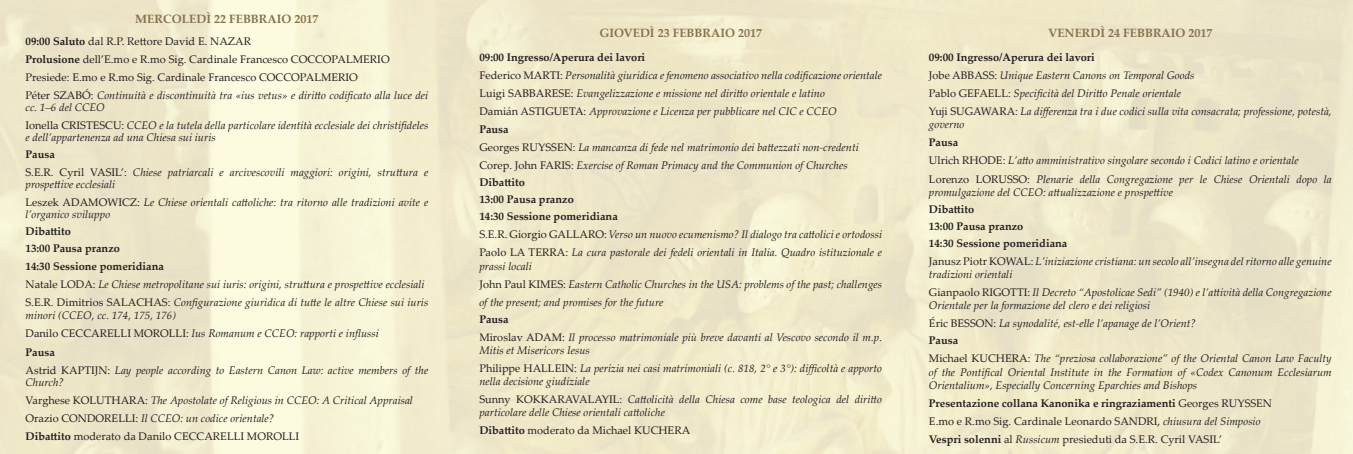
<style>
.page{position:relative;width:1353px;height:454px;background:#fff}
.page>*{position:absolute;margin:0;border:0;box-sizing:border-box;transform-origin:0 0}
.t1{font:700 12px "Palatino Linotype";color:#86704e}
.t2{font:italic 11px/13.2px "Palatino Linotype";color:#231f20}
.t3{font:11px "Palatino Linotype";color:#231f20}
.t4{font:700 11px "Palatino Linotype";color:#231f20}
.s1{font-weight:700}
.s2{font-style:normal}
.s3{font-weight:400}
.s4{font-style:italic}
</style>
<div class="page">
<p class="t1" style="left:135px;top:10px;width:185px">MERCOLEDÌ 22 FEBBRAIO 2017</p>
<p class="t3" style="left:26px;top:33px;width:227px"><span class="s1">09:00 Saluto</span> dal R.P. Rettore David E. NAZAR</p>
<p class="t3" style="left:26px;top:51px;width:365px"><span class="s1">Prolusione</span> dell’E.mo e R.mo Sig. Cardinale Francesco COCCOPALMERIO</p>
<p class="t3" style="left:26px;top:69px;width:334px">Presiede: E.mo e R.mo Sig. Cardinale Francesco COCCOPALMERIO</p>
<p class="t2" style="left:26px;top:89px;width:404px;line-height:12px"><span class="s2">Péter SZABÓ:</span> Continuità e discontinuità tra «ius vetus» e diritto codificato alla luce dei cc. 1–6 del CCEO</p>
<p class="t2" style="left:26px;top:119px;width:404px;line-height:12px"><span class="s2">Ionella CRISTESCU:</span> CCEO e la tutela della particolare identità ecclesiale dei christifideles e dell’appartenenza ad una Chiesa sui iuris</p>
<p class="t4" style="left:26px;top:146px;width:31px">Pausa</p>
<p class="t2" style="left:26px;top:166px;width:404px;line-height:12px"><span class="s2">S.E.R. Cyril VASIL’:</span> Chiese patriarcali e arcivescovili maggiori: origini, struttura e prospettive ecclesiali</p>
<p class="t2" style="left:26px;top:196px;width:404px;line-height:12px"><span class="s2">Leszek ADAMOWICZ:</span> Le Chiese orientali cattoliche: tra ritorno alle tradizioni avite e l’organico sviluppo</p>
<p class="t4" style="left:26px;top:223px;width:47px">Dibattito</p>
<p class="t4" style="left:26px;top:240px;width:96px">13:00 Pausa pranzo</p>
<p class="t4" style="left:26px;top:258px;width:140px">14:30 Sessione pomeridiana</p>
<p class="t2" style="left:26px;top:277px;width:400px"><span class="s2">Natale LODA:</span> Le Chiese metropolitane sui iuris: origini, struttura e prospettive ecclesiali</p>
<p class="t2" style="left:26px;top:295px;width:404px"><span class="s2">S.E.R. Dimitrios SALACHAS:</span> Configurazione giuridica di tutte le altre Chiese sui iuris minori (CCEO, cc. 174, 175, 176)</p>
<p class="t2" style="left:26px;top:326px;width:355px"><span class="s2">Danilo CECCARELLI MOROLLI:</span> Ius Romanum e CCEO: rapporti e influssi</p>
<p class="t4" style="left:26px;top:344px;width:31px">Pausa</p>
<p class="t2" style="left:26px;top:363px;width:404px;line-height:12px"><span class="s2">Astrid KAPTIJN:</span> Lay people according to Eastern Canon Law: active members of the<br>Church?</p>
<p class="t2" style="left:26px;top:392px;width:389px"><span class="s2">Varghese KOLUTHARA:</span> The Apostolate of Religious in CCEO: A Critical Appraisal</p>
<p class="t2" style="left:26px;top:410px;width:250px"><span class="s2">Orazio CONDORELLI:</span> Il CCEO: un codice orientale?</p>
<p class="t3" style="left:26px;top:428px;width:275px"><span class="s1">Dibattito</span> moderato da Danilo CECCARELLI MOROLLI</p>
<p class="t1" style="left:599px;top:25px;width:164px">GIOVEDÌ 23 FEBBRAIO 2017</p>
<p class="t4" style="left:479px;top:50px;width:167px">09:00 Ingresso/Aperura dei lavori</p>
<p class="t2" style="left:479px;top:68px;width:404px"><span class="s2">Federico MARTI:</span> Personalità giuridica e fenomeno associativo nella codificazione orientale</p>
<p class="t2" style="left:479px;top:86px;width:347px"><span class="s2">Luigi SABBARESE:</span> Evangelizzazione e missione nel diritto orientale e latino</p>
<p class="t2" style="left:479px;top:104px;width:359px"><span class="s2">Damián ASTIGUETA:</span> Approvazione e Licenza per pubblicare nel CIC e CCEO</p>
<p class="t4" style="left:479px;top:122px;width:31px">Pausa</p>
<p class="t2" style="left:479px;top:140px;width:381px"><span class="s2">Georges RUYSSEN:</span> La mancanza di fede nel matrimonio dei battezzati non-credenti</p>
<p class="t2" style="left:479px;top:158px;width:370px"><span class="s2">Corep. John FARIS:</span> Exercise of Roman Primacy and the Communion of Churches</p>
<p class="t4" style="left:479px;top:175px;width:47px">Dibattito</p>
<p class="t4" style="left:479px;top:192px;width:96px">13:00 Pausa pranzo</p>
<p class="t4" style="left:479px;top:209px;width:140px">14:30 Sessione pomeridiana</p>
<p class="t2" style="left:479px;top:227px;width:404px"><span class="s2">S.E.R. Giorgio GALLARO:</span> Verso un nuovo ecumenismo? Il dialogo tra cattolici e ortodossi</p>
<p class="t2" style="left:479px;top:245px;width:404px"><span class="s2">Paolo LA TERRA:</span> La cura pastorale dei fedeli orientali in Italia. Quadro istituzionale e prassi locali</p>
<p class="t2" style="left:479px;top:274px;width:404px;line-height:18px"><span class="s2">John Paul KIMES:</span> Eastern Catholic Churches in the USA: problems of the past; challenges of the present; and promises for the future</p>
<p class="t4" style="left:479px;top:311px;width:31px">Pausa</p>
<p class="t2" style="left:479px;top:330px;width:404px"><span class="s2">Miroslav ADAM:</span> Il processo matrimoniale più breve davanti al Vescovo secondo il m.p.<br>Mitis et Misericors Iesus</p>
<p class="t2" style="left:479px;top:361px;width:404px"><span class="s2">Philippe HALLEIN:</span> La perizia nei casi matrimoniali (c. 818, 2° e 3°): difficoltà e apporto nella decisione giudiziale</p>
<p class="t2" style="left:479px;top:392px;width:404px"><span class="s2">Sunny KOKKARAVALAYIL:</span> Cattolicità della Chiesa come base teologica del diritto particolare delle Chiese orientali cattoliche</p>
<p class="t3" style="left:479px;top:422px;width:212px"><span class="s1">Dibattito</span> moderato da Michael KUCHERA</p>
<p class="t1" style="left:1047px;top:25px;width:166px">VENERDÌ 24 FEBBRAIO 2017</p>
<p class="t4" style="left:928px;top:50px;width:167px">09:00 Ingresso/Aperura dei lavori</p>
<p class="t2" style="left:928px;top:68px;width:267px"><span class="s2">Jobe ABBASS:</span> Unique Eastern Canons on Temporal Goods</p>
<p class="t2" style="left:928px;top:86px;width:254px"><span class="s2">Pablo GEFAELL:</span> Specificità del Diritto Penale orientale</p>
<p class="t2" style="left:928px;top:104px;width:404px"><span class="s2">Yuji SUGAWARA:</span> La differenza tra i due codici sulla vita consacrata; professione, potestà, governo</p>
<p class="t4" style="left:928px;top:135px;width:31px">Pausa</p>
<p class="t2" style="left:928px;top:154px;width:371px"><span class="s2">Ulrich RHODE:</span> L’atto amministrativo singolare secondo i Codici latino e orientale</p>
<p class="t2" style="left:928px;top:172px;width:404px"><span class="s2">Lorenzo LORUSSO:</span> Plenarie della Congregazione per le Chiese Orientali dopo la promulgazione del CCEO: attualizzazione e prospettive</p>
<p class="t4" style="left:928px;top:201px;width:47px">Dibattito</p>
<p class="t4" style="left:928px;top:218px;width:96px">13:00 Pausa pranzo</p>
<p class="t4" style="left:928px;top:235px;width:140px">14:30 Sessione pomeridiana</p>
<p class="t2" style="left:928px;top:254px;width:404px"><span class="s2">Janusz Piotr KOWAL:</span> L’iniziazione cristiana: un secolo all’insegna del ritorno alle genuine tradizioni orientali</p>
<p class="t2" style="left:928px;top:285px;width:404px"><span class="s2">Gianpaolo RIGOTTI:</span> Il Decreto “Apostolicae Sedi” (1940) e l’attività della Congregazione<br>Orientale per la formazione del clero e dei religiosi</p>
<p class="t2" style="left:928px;top:316px;width:268px"><span class="s2">Éric BESSON:</span> La synodalité, est-elle l’apanage de l’Orient?</p>
<p class="t4" style="left:928px;top:332px;width:31px">Pausa</p>
<p class="t2" style="left:928px;top:351px;width:404px;text-align:justify"><span class="s2">Michael KUCHERA:</span> The “preziosa collaborazione” of the Oriental Canon Law Faculty of the Pontifical Oriental Institute in the Formation of «Codex Canonum Ecclesiarum Orientalium», Especially Concerning Eparchies and Bishops</p>
<p class="t4" style="left:928px;top:395px;width:344px">Presentazione collana Kanonika e ringraziamenti <span class="s3">Georges RUYSSEN</span></p>
<p class="t3" style="left:928px;top:413px;width:333px">E.mo e R.mo Sig. Cardinale Leonardo SANDRI, <span class="s4">chiusura del Simposio</span></p>
<p class="t3" style="left:928px;top:431px;width:294px"><span class="s1">Vespri solenni</span> al <span class="s4">Russicum</span> presieduti da S.E.R. Cyril VASIL’</p>
</div>
